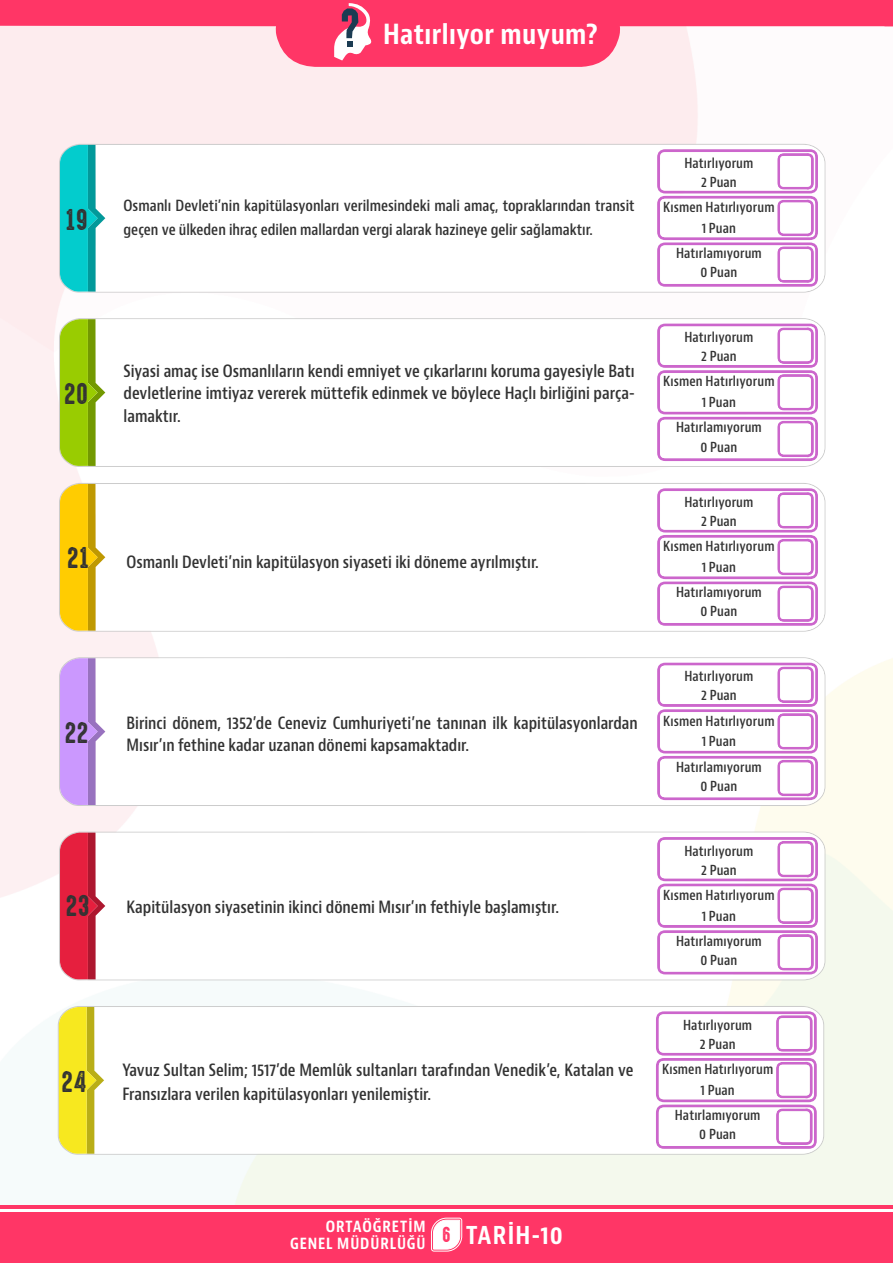
<style>
.page{position:relative;width:893px;height:1263px;background:#fff}
.page>*{position:absolute;margin:0;border:0;box-sizing:border-box;transform-origin:0 0}
.etkinlikadı{font:700 condensed 27px "Bernino Sans";letter-spacing:.015em;color:#fff}
.başlık{font:27px "High Voltage Rough";letter-spacing:.025em;color:#333}
.t1{font:700 condensed 24px "Bernino Sans";letter-spacing:.05em;color:#fff}
.gövde_metin{font:600 condensed 16.5px/22.5px "Bernino Sans";color:#333}
.gövde_metin-2{font:600 condensed 15px/24px "Bernino Sans";color:#333}
.t2{font:700 condensed 15px/17.2px "Bernino Sans";letter-spacing:.06em;color:#fff;text-align:right}
.hatirliyor_muyum{font:600 condensed 13.5px "Bernino Sans";letter-spacing:.005em;color:#333}
.s1{font-family:"High Voltage Rough";font-weight:400;font-stretch:normal;font-size:19.5px;color:#ff3666}
</style>
<div class="page">
<div style="left:0;top:67px;width:608px;height:7px;background:#fdecee"></div>
<hr style="left:0;top:1205px;width:893px;height:4px;background:#ff3666">
<div style="left:0;top:1212px;width:893px;height:51px;background:#ff3666"></div>
<svg style="left:0;top:0;width:893px;height:67px;background:#fe819f"></svg>
<svg style="left:430px;top:1217px;width:33px;height:35px"></svg>
<svg style="left:105px;top:145px;width:719px;height:147px"></svg>
<svg style="left:657px;top:149px;width:161px;height:138px"></svg>
<svg style="left:60px;top:145px;width:45px;height:147px"></svg>
<svg style="left:657px;top:324px;width:161px;height:137px"></svg>
<svg style="left:60px;top:319px;width:45px;height:147px"></svg>
<svg style="left:657px;top:488px;width:161px;height:138px"></svg>
<svg style="left:60px;top:484px;width:45px;height:147px"></svg>
<svg style="left:105px;top:658px;width:719px;height:147px"></svg>
<svg style="left:657px;top:663px;width:161px;height:137px"></svg>
<svg style="left:60px;top:658px;width:45px;height:147px"></svg>
<svg style="left:656px;top:1011px;width:161px;height:138px"></svg>
<svg style="left:59px;top:1007px;width:45px;height:147px"></svg>
<svg style="left:657px;top:837px;width:161px;height:137px"></svg>
<svg style="left:60px;top:833px;width:45px;height:146px"></svg>
<svg style="left:334px;top:3px;width:39px;height:58px"></svg>
<p class="etkinlikadı" style="left:383px;top:18px;width:216px">Hatırlıyor muyum?</p>
<p class="başlık" style="left:65px;top:199px;width:24px">19</p>
<p class="başlık" style="left:64px;top:373px;width:26px">20</p>
<p class="başlık" style="left:67px;top:537px;width:23px">21</p>
<p class="başlık" style="left:65px;top:712px;width:25px">22</p>
<p class="başlık" style="left:66px;top:885px;width:25px">23</p>
<p class="başlık" style="left:62px;top:1060px;width:26px">24</p>
<p class="gövde_metin-2" style="left:124px;top:194px;width:513px">Osmanlı Devleti’nin kapitülasyonları verilmesindeki mali amaç, topraklarından transit geçen ve ülkeden ihraç edilen mallardan vergi alarak hazineye gelir sağlamaktır.</p>
<p class="gövde_metin" style="left:124px;top:360px;width:513px;text-align:justify">Siyasi amaç ise Osmanlıların kendi emniyet ve çıkarlarını koruma gayesiyle Batı devletlerine imtiyaz vererek müttefik edinmek ve böylece Haçlı birliğini parça&shy;lamaktır.</p>
<p class="gövde_metin" style="left:127px;top:551px;width:414px">Osmanlı Devleti’nin kapitülasyon siyaseti iki döneme ayrılmıştır.</p>
<p class="gövde_metin" style="left:127px;top:712px;width:513px">Birinci dönem, 1352’de Ceneviz Cumhuriyeti’ne tanınan ilk kapitülasyonlardan<br>Mısır’ın fethine kadar uzanan dönemi kapsamaktadır.</p>
<p class="gövde_metin" style="left:127px;top:897px;width:434px">Kapitülasyon siyasetinin ikinci dönemi Mısır’ın fethiyle başlamıştır.</p>
<p class="gövde_metin" style="left:122px;top:1059px;width:513px;line-height:24px">Yavuz Sultan Selim; 1517’de Memlûk sultanları tarafından Venedik’e, Katalan ve<br>Fransızlara verilen kapitülasyonları yenilemiştir.</p>
<p class="hatirliyor_muyum" style="left:684px;top:155px;width:70px">Hatırlıyorum</p>
<p class="hatirliyor_muyum" style="left:701px;top:174px;width:37px">2 Puan</p>
<p class="hatirliyor_muyum" style="left:663px;top:199px;width:113px">Kısmen Hatırlıyorum</p>
<p class="hatirliyor_muyum" style="left:702px;top:220px;width:36px">1 Puan</p>
<p class="hatirliyor_muyum" style="left:676px;top:245px;width:87px">Hatırlamıyorum</p>
<p class="hatirliyor_muyum" style="left:700px;top:264px;width:38px">0 Puan</p>
<p class="hatirliyor_muyum" style="left:684px;top:329px;width:70px">Hatırlıyorum</p>
<p class="hatirliyor_muyum" style="left:701px;top:348px;width:37px">2 Puan</p>
<p class="hatirliyor_muyum" style="left:663px;top:373px;width:113px">Kısmen Hatırlıyorum</p>
<p class="hatirliyor_muyum" style="left:702px;top:394px;width:36px">1 Puan</p>
<p class="hatirliyor_muyum" style="left:676px;top:419px;width:87px">Hatırlamıyorum</p>
<p class="hatirliyor_muyum" style="left:700px;top:438px;width:38px">0 Puan</p>
<p class="hatirliyor_muyum" style="left:684px;top:494px;width:70px">Hatırlıyorum</p>
<p class="hatirliyor_muyum" style="left:701px;top:513px;width:37px">2 Puan</p>
<p class="hatirliyor_muyum" style="left:663px;top:538px;width:113px">Kısmen Hatırlıyorum</p>
<p class="hatirliyor_muyum" style="left:702px;top:559px;width:36px">1 Puan</p>
<p class="hatirliyor_muyum" style="left:676px;top:584px;width:87px">Hatırlamıyorum</p>
<p class="hatirliyor_muyum" style="left:700px;top:603px;width:38px">0 Puan</p>
<p class="hatirliyor_muyum" style="left:684px;top:668px;width:70px">Hatırlıyorum</p>
<p class="hatirliyor_muyum" style="left:701px;top:687px;width:37px">2 Puan</p>
<p class="hatirliyor_muyum" style="left:663px;top:712px;width:113px">Kısmen Hatırlıyorum</p>
<p class="hatirliyor_muyum" style="left:702px;top:733px;width:36px">1 Puan</p>
<p class="hatirliyor_muyum" style="left:676px;top:758px;width:87px">Hatırlamıyorum</p>
<p class="hatirliyor_muyum" style="left:700px;top:777px;width:38px">0 Puan</p>
<p class="hatirliyor_muyum" style="left:684px;top:842px;width:70px">Hatırlıyorum</p>
<p class="hatirliyor_muyum" style="left:701px;top:862px;width:37px">2 Puan</p>
<p class="hatirliyor_muyum" style="left:663px;top:887px;width:113px">Kısmen Hatırlıyorum</p>
<p class="hatirliyor_muyum" style="left:702px;top:908px;width:36px">1 Puan</p>
<p class="hatirliyor_muyum" style="left:676px;top:933px;width:87px">Hatırlamıyorum</p>
<p class="hatirliyor_muyum" style="left:700px;top:952px;width:38px">0 Puan</p>
<p class="hatirliyor_muyum" style="left:683px;top:1017px;width:70px">Hatırlıyorum</p>
<p class="hatirliyor_muyum" style="left:700px;top:1036px;width:37px">2 Puan</p>
<p class="hatirliyor_muyum" style="left:662px;top:1061px;width:113px">Kısmen Hatırlıyorum</p>
<p class="hatirliyor_muyum" style="left:701px;top:1082px;width:36px">1 Puan</p>
<p class="hatirliyor_muyum" style="left:675px;top:1107px;width:87px">Hatırlamıyorum</p>
<p class="hatirliyor_muyum" style="left:699px;top:1126px;width:38px">0 Puan</p>
<p class="t2" style="left:290px;top:1218px;width:137px">ORTAÖĞRETİM<br>GENEL MÜDÜRLÜĞÜ</p>
<h2 class="t1" style="left:442px;top:1221px;width:122px"><span class="s1">6</span> TARİH-10</h2>
</div>
